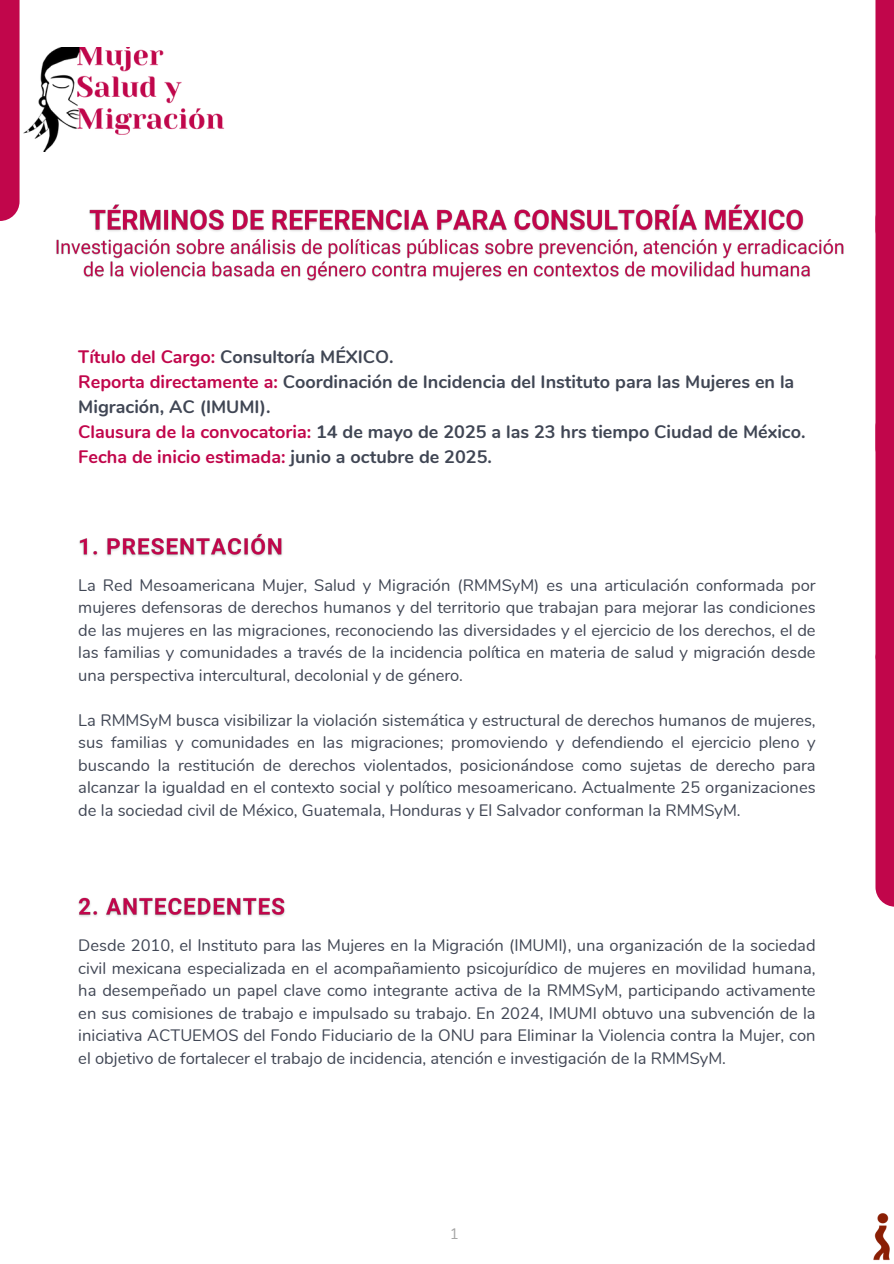
<style>
.page{position:relative;width:894px;height:1264px;background:#fff}
.page>*{position:absolute;margin:0;border:0;box-sizing:border-box;transform-origin:0 0}
.t1{font:700 18px/24.8px "Nunito";color:#404654}
.t2{font:16.5px/22.5px "Nunito";color:#404654;text-align:justify}
.t3{font:15px "Nunito";color:#a6a6a6}
.s1{color:#c1064b}
</style>
<div class="page">
<img style="left:56px;top:239px;width:788px;height:42px">
<img style="left:89px;top:204px;width:715px;height:28px">
<img style="left:79px;top:533px;width:203px;height:24px">
<img style="left:78px;top:897px;width:207px;height:20px">
<img style="left:873px;top:1213px;width:17px;height:47px">
<div style="left:875px;top:0;width:18px;height:249px;background:#c1064b"></div>
<div style="left:875px;top:199px;width:18px;height:268px;background:#c1064b"></div>
<div style="left:875px;top:407px;width:18px;height:268px;background:#c1064b"></div>
<div style="left:875px;top:638px;width:18px;height:268px;background:#c1064b"></div>
<div style="left:0;top:0;width:20px;height:221px;background:#c1064b"></div>
<img style="left:23px;top:48px;width:202px;height:104px">
<p class="t1" style="left:78px;top:345px;width:728px"><span class="s1">Título del Cargo:</span> Consultoría MÉXICO.<br><span class="s1">Reporta directamente a:</span> Coordinación de Incidencia del Instituto para las Mujeres en la Migración, AC (IMUMI).<br><span class="s1">Clausura de la convocatoria:</span> 14 de mayo de 2025 a las 23 hrs tiempo Ciudad de México.<br><span class="s1">Fecha de inicio estimada:</span> junio a octubre de 2025.</p>
<p class="t2" style="left:78px;top:574px;width:738px">La Red Mesoamericana Mujer, Salud y Migración (RMMSyM) es una articulación conformada por mujeres defensoras de derechos humanos y del territorio que trabajan para mejorar las condiciones de las mujeres en las migraciones, reconociendo las diversidades y el ejercicio de los derechos, el de las familias y comunidades a través de la incidencia política en materia de salud y migración desde una perspectiva intercultural, decolonial y de género.</p>
<p class="t2" style="left:78px;top:709px;width:738px">La RMMSyM busca visibilizar la violación sistemática y estructural de derechos humanos de mujeres, sus familias y comunidades en las migraciones; promoviendo y defendiendo el ejercicio pleno y buscando la restitución de derechos violentados, posicionándose como sujetas de derecho para alcanzar la igualdad en el contexto social y político mesoamericano. Actualmente 25 organizaciones de la sociedad civil de México, Guatemala, Honduras y El Salvador conforman la RMMSyM.</p>
<p class="t2" style="left:78px;top:934px;width:738px">Desde 2010, el Instituto para las Mujeres en la Migración (IMUMI), una organización de la sociedad civil mexicana especializada en el acompañamiento psicojurídico de mujeres en movilidad humana, ha desempeñado un papel clave como integrante activa de la RMMSyM, participando activamente en sus comisiones de trabajo e impulsado su trabajo. En 2024, IMUMI obtuvo una subvención de la iniciativa ACTUEMOS del Fondo Fiduciario de la ONU para Eliminar la Violencia contra la Mujer, con el objetivo de fortalecer el trabajo de incidencia, atención e investigación de la RMMSyM.</p>
<h3 class="t3" style="left:450px;top:1223px;width:11px">1</h3>
</div>
